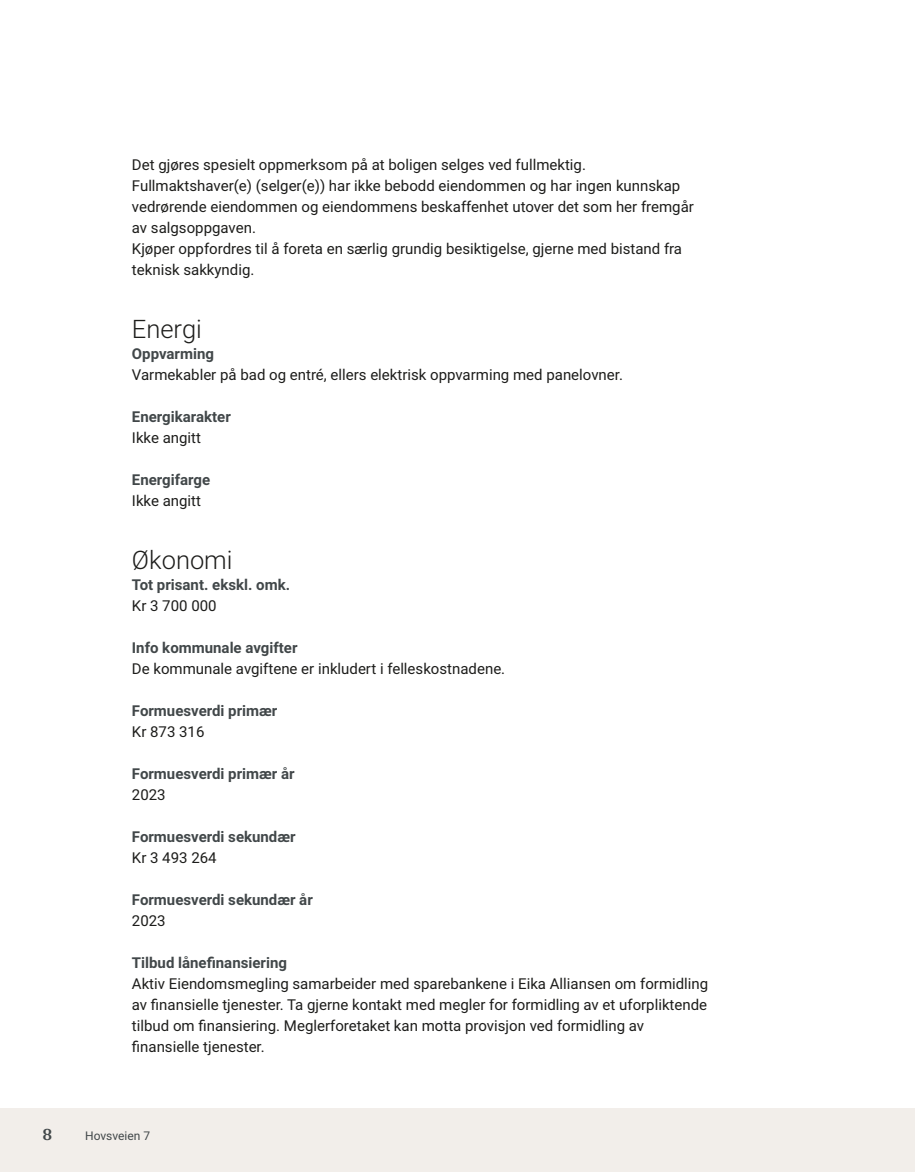
<style>
.page{position:relative;width:915px;height:1172px;background:#fff}
.page>*{position:absolute;margin:0;border:0;box-sizing:border-box;transform-origin:0 0}
.t1{font:300 25.5px "Roboto Vitec";color:#1d1d1b}
.t2{font:700 18px "Arya";color:#414749}
.t3{font:15px/21px "Roboto Vitec";color:#1d1d1b}
.t4{font:700 15px "Roboto Vitec";color:#414749}
.t5{font:12px "Roboto Vitec";color:#414749}
</style>
<div class="page">
<div style="left:0;top:1108px;width:914px;height:64px;background:#f2eeea"></div>
<p class="t3" style="left:132px;top:153px;width:563px">Det gjøres spesielt oppmerksom på at boligen selges ved fullmektig.<br>Fullmaktshaver(e) (selger(e)) har ikke bebodd eiendommen og har ingen kunnskap vedrørende eiendommen og eiendommens beskaffenhet utover det som her fremgår av salgsoppgaven.<br>Kjøper oppfordres til å foreta en særlig grundig besiktigelse, gjerne med bistand fra teknisk sakkyndig.</p>
<h1 class="t1" style="left:132px;top:311px;width:71px">Energi</h1>
<p class="t4" style="left:132px;top:343px;width:84px">Oppvarming</p>
<p class="t3" style="left:132px;top:363px;width:492px">Varmekabler på bad og entré, ellers elektrisk oppvarming med panelovner.</p>
<p class="t4" style="left:132px;top:406px;width:100px">Energikarakter</p>
<p class="t3" style="left:132px;top:426px;width:71px">Ikke angitt</p>
<p class="t4" style="left:132px;top:469px;width:80px">Energifarge</p>
<p class="t3" style="left:132px;top:489px;width:71px">Ikke angitt</p>
<h1 class="t1" style="left:132px;top:542px;width:102px">Økonomi</h1>
<p class="t4" style="left:132px;top:574px;width:160px">Tot prisant. ekskl. omk.</p>
<p class="t3" style="left:132px;top:594px;width:86px">Kr 3 700 000</p>
<p class="t4" style="left:132px;top:637px;width:167px">Info kommunale avgifter</p>
<p class="t3" style="left:132px;top:657px;width:374px">De kommunale avgiftene er inkludert i felleskostnadene.</p>
<p class="t4" style="left:132px;top:700px;width:147px">Formuesverdi primær</p>
<p class="t3" style="left:132px;top:720px;width:74px">Kr 873 316</p>
<p class="t4" style="left:132px;top:763px;width:164px">Formuesverdi primær år</p>
<p class="t3" style="left:132px;top:783px;width:35px">2023</p>
<p class="t4" style="left:132px;top:826px;width:165px">Formuesverdi sekundær</p>
<p class="t3" style="left:132px;top:846px;width:86px">Kr 3 493 264</p>
<p class="t4" style="left:132px;top:889px;width:182px">Formuesverdi sekundær år</p>
<p class="t3" style="left:132px;top:909px;width:35px">2023</p>
<p class="t4" style="left:132px;top:952px;width:156px">Tilbud lånefinansiering</p>
<p class="t3" style="left:132px;top:972px;width:577px">Aktiv Eiendomsmegling samarbeider med sparebankene i Eika Alliansen om formidling av finansielle tjenester. Ta gjerne kontakt med megler for formidling av et uforpliktende tilbud om finansiering. Meglerforetaket kan motta provisjon ved formidling av finansielle tjenester.</p>
<p class="t2" style="left:43px;top:1123px;width:11px">8</p>
<p class="t5" style="left:85px;top:1127px;width:67px">Hovsveien 7</p>
</div>
